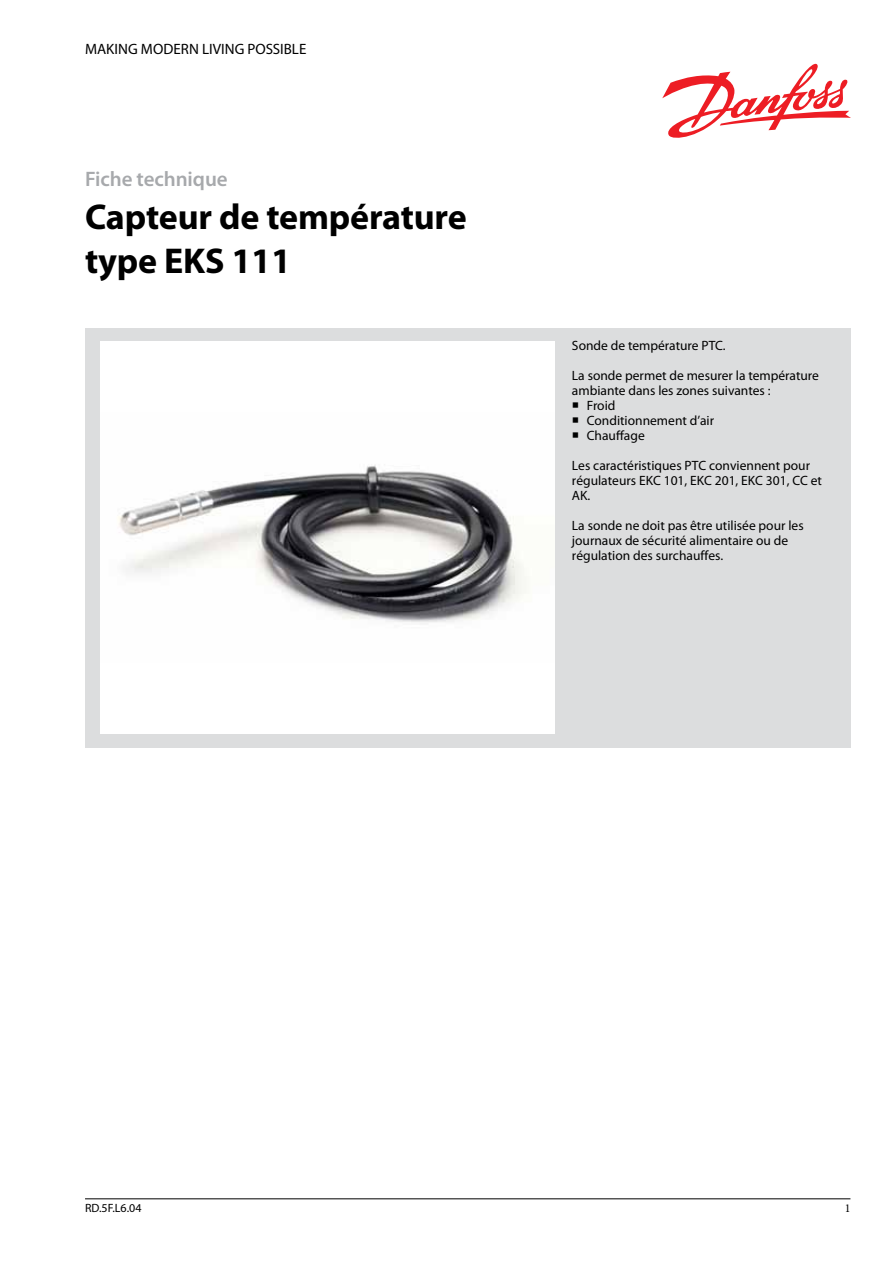
<style>
.page{position:relative;width:893px;height:1263px;background:#fff}
.page>*{position:absolute;margin:0;border:0;box-sizing:border-box;transform-origin:0 0}
.t1{font:700 36px/43.5px "Myriad Pro";letter-spacing:-.005em;color:#000}
.t2{font:600 21px "Myriad Pro";letter-spacing:-.005em;color:#a7a9ac}
.t3{font:15px "Myriad Pro";color:#000}
.t4{font:13.5px/15px "Myriad Pro";color:#000}
.t5{font:12px "Myriad Pro";color:#000}
.t6{font:12px "Minion Pro";color:#000}
</style>
<div class="page">
<div style="left:85px;top:328px;width:765px;height:419px;background:#dcddde"></div>
<svg style="left:662px;top:63px;width:189px;height:75px"></svg>
<div style="left:101px;top:342px;width:454px;height:392px;background:#fff"></div>
<img style="left:118px;top:465px;width:409px;height:159px">
<hr style="left:85px;top:1198px;width:765px;height:1px;background:#000">
<p class="t3" style="left:85px;top:41px;width:223px">MAKING MODERN LIVING POSSIBLE</p>
<h2 class="t2" style="left:85px;top:167px;width:144px">Fiche technique</h2>
<h1 class="t1" style="left:85px;top:196px;width:383px">Capteur de température type EKS 111</h1>
<p class="t4" style="left:572px;top:339px;width:155px">Sonde de température PTC.</p>
<p class="t4" style="left:572px;top:369px;width:249px">La sonde permet de mesurer la température</p>
<p class="t4" style="left:572px;top:384px;width:200px">ambiante dans les zones suivantes :</p>
<p class="t4" style="left:587px;top:399px;width:30px">Froid</p>
<p class="t4" style="left:587px;top:414px;width:129px">Conditionnement d’air</p>
<p class="t4" style="left:587px;top:429px;width:59px">Chauffage</p>
<p class="t4" style="left:572px;top:459px;width:252px">Les caractéristiques PTC conviennent pour régulateurs EKC 101, EKC 201, EKC 301, CC et<br>AK.</p>
<p class="t4" style="left:572px;top:519px;width:233px">La sonde ne doit pas être utilisée pour les journaux de sécurité alimentaire ou de régulation des surchauffes.</p>
<p class="t5" style="left:85px;top:1202px;width:58px">RD.5F.L6.04</p>
<p class="t6" style="left:845px;top:1200px;width:7px">1</p>
</div>
